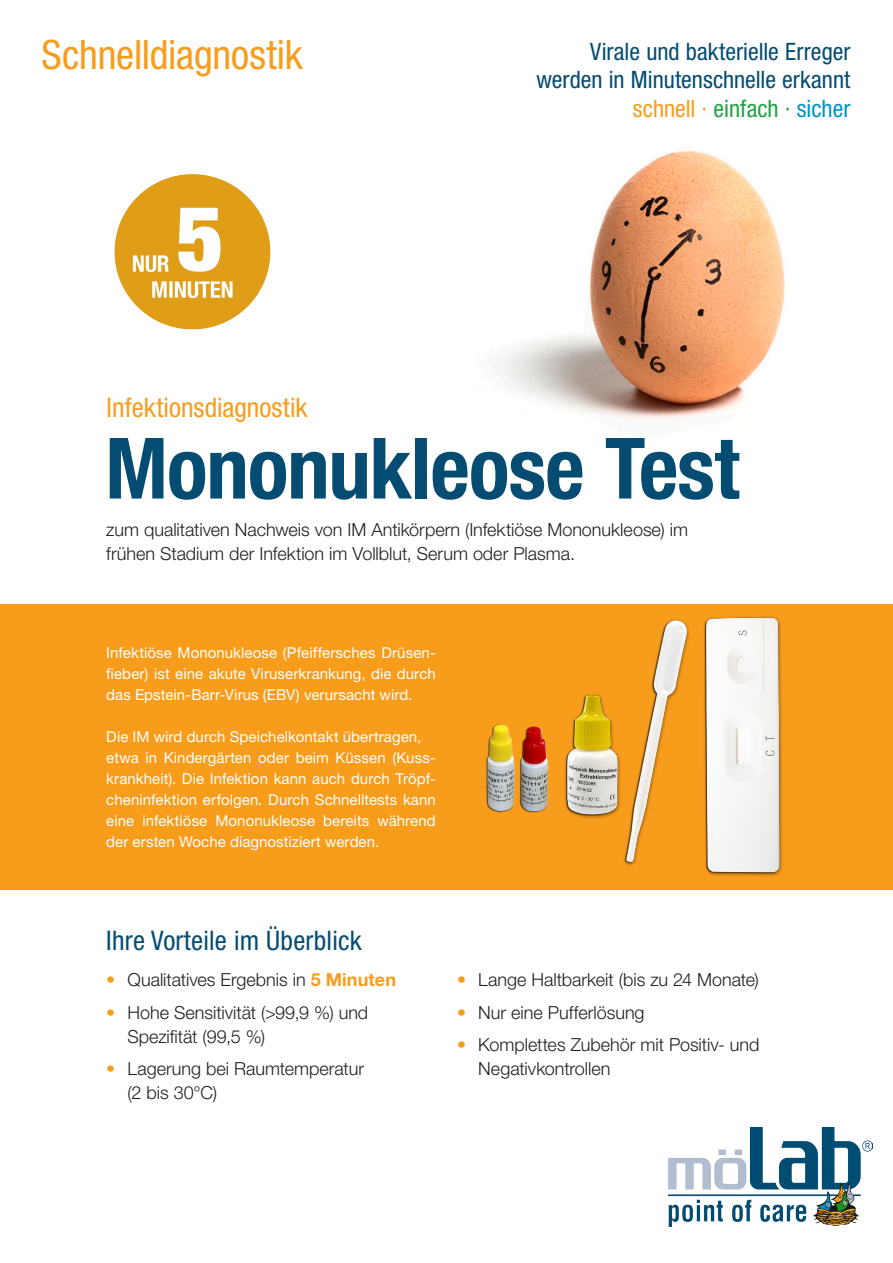
<style>
.page{position:relative;width:893px;height:1263px;background:#fff}
.page>*{position:absolute;margin:0;border:0;box-sizing:border-box;transform-origin:0 0}
.s1_Testname_-_Immer{font:700 condensed 84.75px "Helvetica Neue LT Std";letter-spacing:-.015em;color:#054c72}
.t1{font:condensed 40.5px "Helvetica Neue LT Std";letter-spacing:-.005em;color:#f89c1c}
.Sub-Headlines_-_Imme{font:condensed 27px "Helvetica Neue LT Std";letter-spacing:.01em;color:#054c72}
.s1_Unterthema_Diagno{font:condensed 27px "Helvetica Neue LT Std";color:#f89c1c}
.t2{font:condensed 24px/28.5px "Helvetica Neue LT Std";color:#054c72;text-align:right}
.s1_Mengentext_-_Haup{font:300 18px/24px "Helvetica Neue LT Std";color:#231f20}
.Text_auf_farbigem_Ba{font:15px/21px "Helvetica Neue LT Std";letter-spacing:.005em;color:#fff;text-align:justify}
.s1{color:#f89c1c}
.s2{color:#1fa245}
.s3{color:#0094c8}
.s4{font-weight:700;color:#f89c1c}
</style>
<div class="page">
<img style="left:500px;top:150px;width:285px;height:270px">
<div style="left:0;top:604px;width:893px;height:285px;background:#f89c1c"></div>
<img style="left:114px;top:174px;width:157px;height:156px">
<img style="left:486px;top:617px;width:297px;height:259px">
<img style="left:668px;top:1127px;width:205px;height:99px">
<h2 class="t1" style="left:41px;top:32px;width:263px">Schnelldiagnostik</h2>
<p class="s1_Unterthema_Diagno" style="left:106px;top:392px;width:203px">Infektionsdiagnostik</p>
<h3 class="t2" style="left:536px;top:37px;width:316px">Virale und bakterielle Erreger werden in Minutenschnelle erkannt <span class="s1">schnell ·</span> <span class="s2">einfach ·</span> <span class="s3">sicher</span></h3>
<p class="s1_Testname_-_Immer" style="left:105px;top:417px;width:636px">Mononukleose Test</p>
<p class="s1_Mengentext_-_Haup" style="left:106px;top:517px;width:583px">zum qualitativen Nachweis von IM Antikörpern (Infektiöse Mononukleose) im frühen Stadium der Infektion im Vollblut, Serum oder Plasma.</p>
<p class="Text_auf_farbigem_Ba" style="left:106px;top:642px;width:331px">Infektiöse Mononukleose (Pfeiffersches Drüsen&shy;fieber) ist eine akute Viruserkrankung, die durch das Epstein-Barr-Virus (EBV) verursacht wird.</p>
<p class="Text_auf_farbigem_Ba" style="left:106px;top:726px;width:317px">Die IM wird durch Speichelkontakt übertragen,</p>
<p class="Text_auf_farbigem_Ba" style="left:106px;top:747px;width:331px">etwa in Kindergärten oder beim Küssen (Kuss&shy;krankheit). Die Infektion kann auch durch Tröpf&shy;cheninfektion erfolgen. Durch Schnelltests kann eine infektiöse Mononukleose bereits während der ersten Woche diagnostiziert werden.</p>
<p class="Sub-Headlines_-_Imme" style="left:106px;top:925px;width:257px">Ihre Vorteile im Überblick</p>
<p class="s1_Mengentext_-_Haup" style="left:106px;top:967px;width:291px"><span class="s1">•</span> Qualitatives Ergebnis in <span class="s4">5 Minuten</span></p>
<p class="s1_Mengentext_-_Haup" style="left:128px;top:1000px;width:242px;text-indent:-21px"><span class="s1">•</span> Hohe Sensitivität (&gt;99,9 %) und<br>Spezifität (99,5 %)</p>
<p class="s1_Mengentext_-_Haup" style="left:128px;top:1056px;width:238px;text-indent:-21px"><span class="s1">•</span> Lagerung bei Raumtemperatur (2 bis 30°C)</p>
<p class="s1_Mengentext_-_Haup" style="left:457px;top:967px;width:303px"><span class="s1">•</span> Lange Haltbarkeit (bis zu 24 Monate)</p>
<p class="s1_Mengentext_-_Haup" style="left:457px;top:1000px;width:189px"><span class="s1">•</span> Nur eine Pufferlösung</p>
<p class="s1_Mengentext_-_Haup" style="left:478px;top:1032px;width:283px;text-indent:-21px"><span class="s1">•</span> Komplettes Zubehör mit Positiv- und<br>Negativkontrollen</p>
</div>
